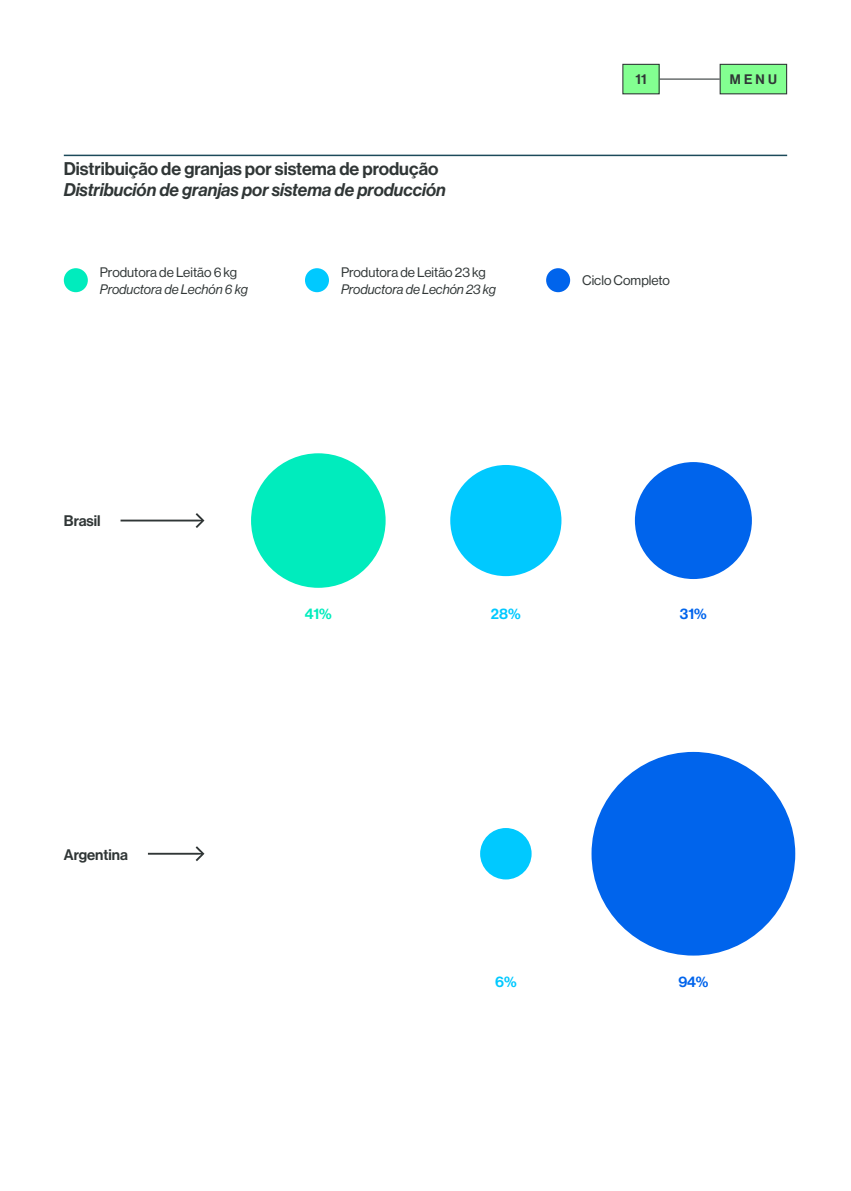
<style>
.page{position:relative;width:851px;height:1191px;background:#fff}
.page>*{position:absolute;margin:0;border:0;box-sizing:border-box;transform-origin:0 0}
.t1{font:18px "N Haas Grotesk DS Std 66 Md It";color:#303636}
.t2{font:18px "N Haas Grotesk DS Std 65 Md";color:#303636}
.t3{font:15px "N Haas Grotesk DS Std 65 Md";color:#303636}
.t4{font:15px "N Haas Grotesk DS Std 65 Md";color:#0064ec}
.t5{font:15px "N Haas Grotesk DS Std 65 Md";color:#00c9ff}
.t6{font:15px "N Haas Grotesk DS Std 65 Md";color:#00ecbd}
.t7{font:13.5px "N Haas Grotesk DS Std 55 Rg";color:#303636}
.t8{font:13.5px "N Haas Grotesk DS Std 56 It";color:#303636}
.t9{font:13.5px "N Haas Grotesk DS Std 65 Md";letter-spacing:.24em;color:#303636}
</style>
<div class="page">
<div style="left:720px;top:64px;width:66px;height:30px;background:#83ff91"></div>
<div style="left:719px;top:64px;width:68px;height:30px;border:1px solid #303636"></div>
<div style="left:622px;top:64px;width:37px;height:30px;background:#83ff91"></div>
<div style="left:622px;top:64px;width:37px;height:30px;border:1px solid #303636"></div>
<hr style="left:659px;top:79px;width:60px;height:1px;background:#303636">
<hr style="left:64px;top:155px;width:723px;height:1px;background:#1c4a5a">
<div style="left:64px;top:268px;width:24px;height:24px;background:#00ecbd;border-radius:50%"></div>
<div style="left:305px;top:268px;width:24px;height:24px;background:#00c9ff;border-radius:50%"></div>
<div style="left:546px;top:268px;width:24px;height:24px;background:#0064ec;border-radius:50%"></div>
<svg style="left:120px;top:513px;width:84px;height:15px"></svg>
<svg style="left:148px;top:846px;width:56px;height:15px"></svg>
<div style="left:251px;top:453px;width:134px;height:135px;background:#00ecbd;border-radius:50%"></div>
<div style="left:450px;top:465px;width:111px;height:111px;background:#00c9ff;border-radius:50%"></div>
<div style="left:634px;top:462px;width:117px;height:117px;background:#0064ec;border-radius:50%"></div>
<div style="left:591px;top:752px;width:204px;height:203px;background:#0064ec;border-radius:50%"></div>
<div style="left:480px;top:828px;width:51px;height:51px;background:#00c9ff;border-radius:50%"></div>
<h1 class="t2" style="left:64px;top:159px;width:376px">Distribuição de granjas por sistema de produção</h1>
<h1 class="t1" style="left:64px;top:180px;width:383px">Distribución de granjas por sistema de producción</h1>
<p class="t7" style="left:100px;top:265px;width:139px">Produtora de Leitão 6 kg</p>
<p class="t8" style="left:100px;top:281px;width:149px">Productora de Lechón 6 kg</p>
<p class="t7" style="left:341px;top:265px;width:146px">Produtora de Leitão 23 kg</p>
<p class="t8" style="left:341px;top:281px;width:156px">Productora de Lechón 23 kg</p>
<p class="t9" style="left:635px;top:72px;width:13px">11</p>
<p class="t9" style="left:729px;top:72px;width:49px">MENU</p>
<p class="t7" style="left:582px;top:273px;width:89px">Ciclo Completo</p>
<p class="t3" style="left:64px;top:512px;width:38px">Brasil</p>
<p class="t3" style="left:64px;top:845px;width:65px">Argentina</p>
<p class="t6" style="left:305px;top:605px;width:28px">41%</p>
<p class="t5" style="left:491px;top:605px;width:31px">28%</p>
<p class="t4" style="left:679px;top:605px;width:28px">31%</p>
<p class="t5" style="left:495px;top:973px;width:23px">6%</p>
<p class="t4" style="left:678px;top:973px;width:32px">94%</p>
</div>
